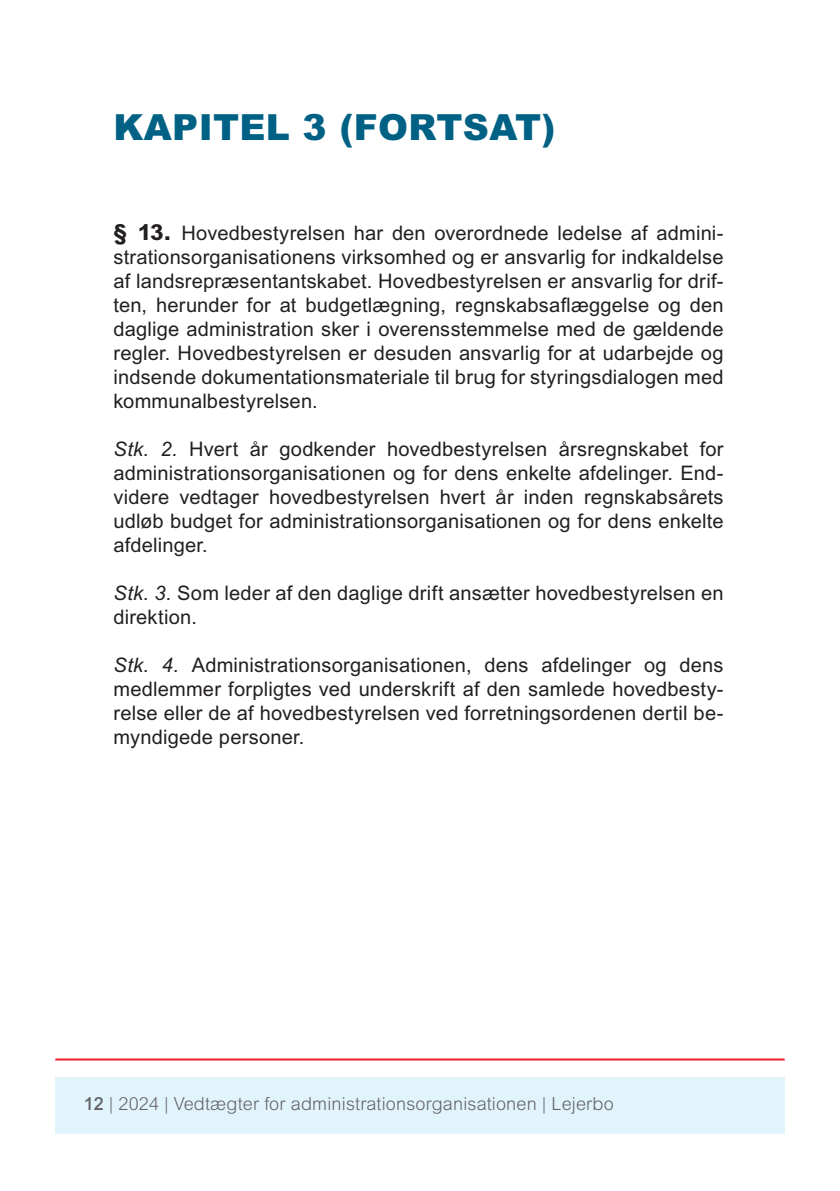
<style>
.page{position:relative;width:840px;height:1191px;background:#fff}
.page>*{position:absolute;margin:0;border:0;box-sizing:border-box;transform-origin:0 0}
.H_-_RUBRIK{font:900 36px "Arial MT Pro";letter-spacing:.01em;color:#006185}
.P_-_Brød_txt{font:20px/24px "Arial MT Pro";letter-spacing:.01em;color:#231f20;text-align:justify}
.t1{font:300 18px "Arial MT Pro";letter-spacing:.01em;color:#636366}
.s1{font-weight:800;font-size:22px}
.s2{font-style:italic}
.s3{font-weight:500}
</style>
<div class="page">
<div style="left:55px;top:1077px;width:729px;height:57px;background:#e1f4fc"></div>
<hr style="left:55px;top:1058px;width:729px;height:2px;background:#ee1d23">
<p class="H_-_RUBRIK" style="left:113px;top:104px;width:443px">KAPITEL 3 (FORTSAT)</p>
<p class="P_-_Brød_txt" style="left:113px;top:222px;width:611px"><span class="s1">§ 13.</span> Hovedbestyrelsen har den overordnede ledelse af admini&shy;strationsorganisationens virksomhed og er ansvarlig for indkaldelse af landsrepræsentantskabet. Hovedbestyrelsen er ansvarlig for drif&shy;ten, herunder for at budgetlægning, regnskabsaflæggelse og den daglige administration sker i overensstemmelse med de gældende regler. Hovedbestyrelsen er desuden ansvarlig for at udarbejde og indsende dokumentationsmateriale til brug for styringsdialogen med kommunalbestyrelsen.</p>
<p class="P_-_Brød_txt" style="left:113px;top:438px;width:611px"><span class="s2">Stk. 2.</span> Hvert år godkender hovedbestyrelsen årsregnskabet for administrationsorganisationen og for dens enkelte afdelinger. End&shy;videre vedtager hovedbestyrelsen hvert år inden regnskabsårets udløb budget for administrationsorganisationen og for dens enkelte afdelinger.</p>
<p class="P_-_Brød_txt" style="left:113px;top:582px;width:611px"><span class="s2">Stk. 3.</span> Som leder af den daglige drift ansætter hovedbestyrelsen en direktion.</p>
<p class="P_-_Brød_txt" style="left:113px;top:654px;width:611px"><span class="s2">Stk. 4.</span> Administrationsorganisationen, dens afdelinger og dens medlemmer forpligtes ved underskrift af den samlede hovedbesty&shy;relse eller de af hovedbestyrelsen ved forretningsordenen dertil be&shy;myndigede personer.</p>
<p class="t1" style="left:84px;top:1092px;width:531px"><span class="s3">12</span> | 2024 | Vedtægter for administrationsorganisationen | Lejerbo</p>
</div>
